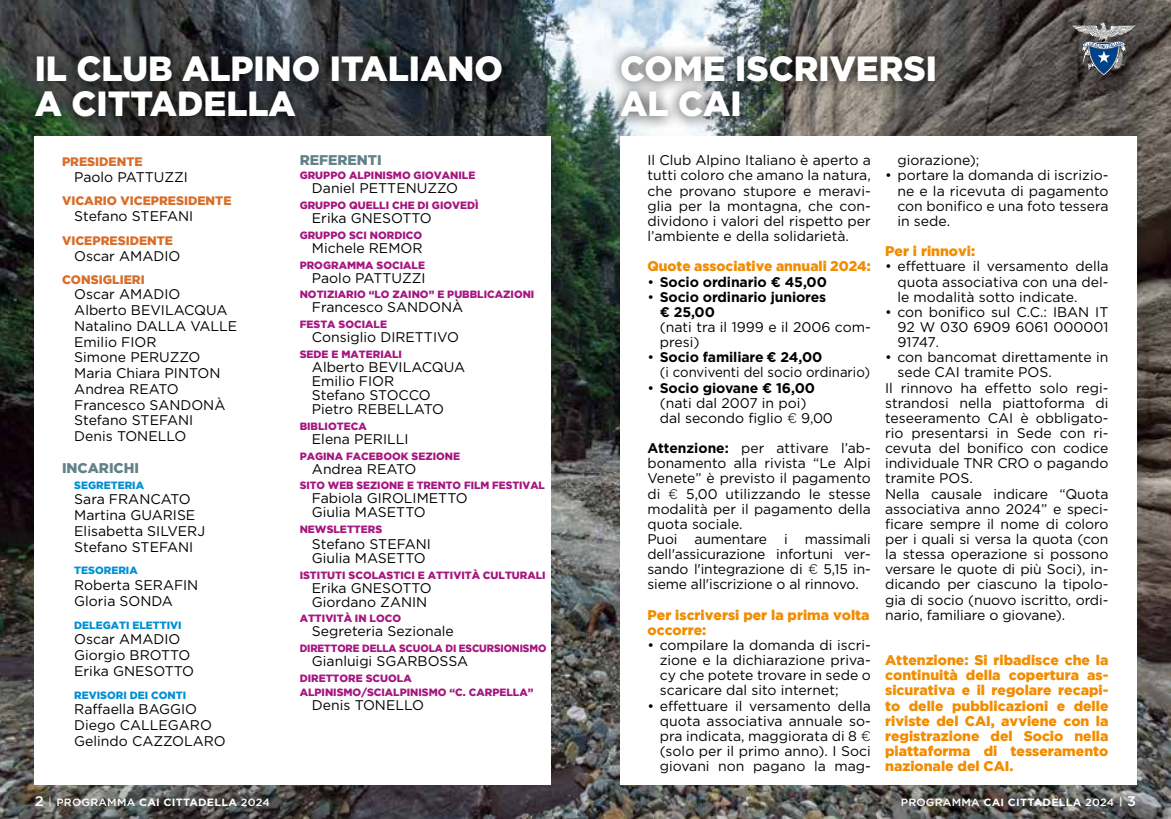
<style>
.page{position:relative;width:1171px;height:819px;background:#fff}
.page>*{position:absolute;margin:0;border:0;box-sizing:border-box;transform-origin:0 0}
.t1{font:900 35px/35px "Gotham Pro";color:#fff}
.t2{font:14px/15px "Gotham Pro";color:#000}
.t3{font:900 14px/15px "Gotham";color:#f28c00}
.t4{font:700 14px/15px "Gotham";letter-spacing:-.01em;color:#000}
.t5{font:14px "Gotham Pro";color:#000;scale:.94 1}
.t6{font:900 14px "Gotham";color:#638188}
.t7{font:900 12.25px "Gotham";color:#d86d28}
.t8{font:900 10.5px/14px "Gotham";color:#a71680}
.t9{font:500 10.5px "Gotham Pro";letter-spacing:.02em;color:#fff;scale:1.04 1}
.t10{font:900 10.5px "Gotham";color:#0090d4}
.t11{font:900 10.5px "Gotham";color:#a71680;scale:.96 1}
.s1{font-family:"Gotham Pro";font-weight:400}
.s2{font-weight:300}
.s3{font-family:"Gotham";font-weight:700}
.s4{font-size:14px}
.s5{font-weight:700}
</style>
<div class="page">
<img style="left:0;top:0;width:1171px;height:819px">
<svg style="left:1071px;top:22px;width:66px;height:54px;background:#5d636b"></svg>
<div style="left:35px;top:136px;width:516px;height:648px;background:#fff"></div>
<div style="left:620px;top:136px;width:516px;height:648px;background:#fff"></div>
<div style="left:23px;top:43px;width:491px;height:87px;background:#000;opacity:.85"></div>
<div style="left:608px;top:43px;width:339px;height:87px;background:#000;opacity:.85"></div>
<h1 class="t1" style="left:35px;top:50px;width:470px">IL CLUB ALPINO ITALIANO<br>A CITTADELLA</h1>
<h1 class="t1" style="left:620px;top:50px;width:318px">COME ISCRIVERSI<br>AL CAI</h1>
<p class="t7" style="left:62px;top:155px;width:82px">PRESIDENTE</p>
<p class="t2" style="left:74px;top:169px;width:115px">Paolo PATTUZZI</p>
<p class="t7" style="left:62px;top:193px;width:171px">VICARIO VICEPRESIDENTE</p>
<p class="t2" style="left:74px;top:208px;width:121px">Stefano STEFANI</p>
<p class="t7" style="left:62px;top:234px;width:113px">VICEPRESIDENTE</p>
<p class="t2" style="left:74px;top:248px;width:108px">Oscar AMADIO</p>
<p class="t7" style="left:62px;top:272px;width:84px">CONSIGLIERI</p>
<p class="t2" style="left:74px;top:286px;width:164px;line-height:15.8px">Oscar AMADIO<br>Alberto BEVILACQUA<br>Natalino DALLA VALLE<br>Emilio FIOR<br>Simone PERUZZO<br>Maria Chiara PINTON<br>Andrea REATO<br>Francesco SANDONÀ<br>Stefano STEFANI<br>Denis TONELLO</p>
<p class="t6" style="left:62px;top:459px;width:79px">INCARICHI</p>
<p class="t10" style="left:74px;top:478px;width:71px">SEGRETERIA</p>
<p class="t2" style="left:74px;top:491px;width:132px;line-height:15.8px">Sara FRANCATO<br>Martina GUARISE<br>Elisabetta SILVERJ<br>Stefano STEFANI</p>
<p class="t10" style="left:74px;top:564px;width:65px">TESORERIA</p>
<p class="t2" style="left:74px;top:577px;width:126px;line-height:15.8px">Roberta SERAFIN<br>Gloria SONDA</p>
<p class="t10" style="left:74px;top:618px;width:109px">DELEGATI ELETTIVI</p>
<p class="t2" style="left:74px;top:631px;width:121px;line-height:15.8px">Oscar AMADIO<br>Giorgio BROTTO<br>Erika GNESOTTO</p>
<p class="t10" style="left:74px;top:688px;width:113px">REVISORI DEI CONTI</p>
<p class="t2" style="left:74px;top:701px;width:153px;line-height:15.8px">Raffaella BAGGIO<br>Diego CALLEGARO<br>Gelindo CAZZOLARO</p>
<p class="t6" style="left:300px;top:152px;width:84px">REFERENTI</p>
<p class="t8" style="left:300px;top:168px;width:177px">GRUPPO ALPINISMO GIOVANILE</p>
<p class="t2" style="left:312px;top:181px;width:148px">Daniel PETTENUZZO</p>
<p class="t8" style="left:300px;top:198px;width:180px">GRUPPO QUELLI CHE DI GIOVEDÌ</p>
<p class="t2" style="left:312px;top:210px;width:121px">Erika GNESOTTO</p>
<p class="t8" style="left:300px;top:228px;width:124px">GRUPPO SCI NORDICO</p>
<p class="t2" style="left:312px;top:240px;width:112px">Michele REMOR</p>
<p class="t8" style="left:300px;top:258px;width:127px">PROGRAMMA SOCIALE</p>
<p class="t2" style="left:312px;top:270px;width:115px">Paolo PATTUZZI</p>
<p class="t8" style="left:300px;top:287px;width:236px">NOTIZIARIO “LO ZAINO” E PUBBLICAZIONI</p>
<p class="t2" style="left:312px;top:300px;width:153px">Francesco SANDONÀ</p>
<p class="t8" style="left:300px;top:317px;width:89px">FESTA SOCIALE</p>
<p class="t2" style="left:312px;top:329px;width:148px">Consiglio DIRETTIVO</p>
<p class="t8" style="left:300px;top:347px;width:104px">SEDE E MATERIALI</p>
<p class="t2" style="left:312px;top:360px;width:155px;line-height:14px">Alberto BEVILACQUA<br>Emilio FIOR<br>Stefano STOCCO<br>Pietro REBELLATO</p>
<p class="t8" style="left:300px;top:419px;width:69px">BIBLIOTECA</p>
<p class="t2" style="left:312px;top:431px;width:98px">Elena PERILLI</p>
<p class="t8" style="left:300px;top:448px;width:162px">PAGINA FACEBOOK SEZIONE</p>
<p class="t2" style="left:312px;top:461px;width:106px">Andrea REATO</p>
<p class="t8" style="left:300px;top:478px;width:247px">SITO WEB SEZIONE E TRENTO FILM FESTIVAL</p>
<p class="t2" style="left:312px;top:491px;width:157px;line-height:14px">Fabiola GIROLIMETTO<br>Giulia MASETTO</p>
<p class="t8" style="left:300px;top:522px;width:84px">NEWSLETTERS</p>
<p class="t2" style="left:312px;top:537px;width:121px;line-height:14px">Stefano STEFANI<br>Giulia MASETTO</p>
<p class="t8" style="left:300px;top:567px;width:248px">ISTITUTI SCOLASTICI E ATTIVITÀ CULTURALI</p>
<p class="t2" style="left:312px;top:580px;width:121px;line-height:14px">Erika GNESOTTO<br>Giordano ZANIN</p>
<p class="t8" style="left:300px;top:611px;width:103px">ATTIVITÀ IN LOCO</p>
<p class="t2" style="left:312px;top:623px;width:143px">Segreteria Sezionale</p>
<p class="t11" style="left:300px;top:642px;width:258px">DIRETTORE DELLA SCUOLA DI ESCURSIONISMO</p>
<p class="t2" style="left:312px;top:653px;width:158px">Gianluigi SGARBOSSA</p>
<p class="t8" style="left:300px;top:671px;width:235px">DIRETTORE SCUOLA<br>ALPINISMO/SCIALPINISMO “C. CARPELLA”</p>
<p class="t2" style="left:312px;top:697px;width:114px">Denis TONELLO</p>
<p class="t2" style="left:647px;top:153px;width:225px;text-align:justify">Il Club Alpino Italiano è aperto a tutti coloro che amano la natura, che provano stupore e meravi&shy;glia per la montagna, che con&shy;dividono i valori del rispetto per l’ambiente e della solidarietà.</p>
<p class="t3" style="left:647px;top:258px;width:225px">Quote associative annuali 2024:</p>
<p class="t4" style="left:647px;top:274px;width:181px"><span class="s1">•</span> Socio ordinario € 45,00</p>
<p class="t4" style="left:660px;top:289px;width:168px;text-indent:-12px"><span class="s1">•</span> Socio ordinario juniores € 25,00</p>
<p class="t2" style="left:660px;top:319px;width:213px">(nati tra il 1999 e il 2006 com&shy;presi)</p>
<p class="t4" style="left:647px;top:349px;width:176px"><span class="s1">•</span> Socio familiare € 24,00</p>
<p class="t5" style="left:660px;top:364px;width:225px">(i conviventi del socio ordinario)</p>
<p class="t4" style="left:647px;top:380px;width:169px"><span class="s1">•</span> Socio giovane € 16,00</p>
<p class="t2" style="left:660px;top:395px;width:175px">(nati dal 2007 in poi)<br>dal secondo figlio <span class="s2">€</span> 9,00</p>
<p class="t2" style="left:647px;top:440px;width:225px"><span class="s3">Attenzione:</span> per attivare l’ab&shy;bonamento alla rivista “Le Alpi<br>Venete” è previsto il pagamento di <span class="s2">€</span> 5,00 utilizzando le stesse modalità per il pagamento della quota sociale.<br>Puoi aumentare i massimali dell'assicurazione infortuni ver&shy;sando l'integrazione di <span class="s2">€</span> 5,15 in&shy;sieme all'iscrizione o al rinnovo.</p>
<p class="t3" style="left:647px;top:607px;width:224px">Per iscriversi per la prima volta occorre:</p>
<p class="t2" style="left:660px;top:637px;width:212px;text-align:justify;text-indent:-12px">• compilare la domanda di iscri&shy;zione e la dichiarazione priva&shy;cy che potete trovare in sede o scaricare dal sito internet;</p>
<p class="t2" style="left:660px;top:698px;width:212px;text-align:justify;text-indent:-12px">• effettuare il versamento della quota associativa annuale so&shy;pra indicata, maggiorata di 8 <span class="s2">€ </span>(solo per il primo anno). I Soci giovani non pagano la mag-</p>
<p class="t2" style="left:897px;top:153px;width:84px">giorazione);</p>
<p class="t2" style="left:897px;top:168px;width:212px;text-align:justify;text-indent:-12px">• portare la domanda di iscrizio&shy;ne e la ricevuta di pagamento con bonifico e una foto tessera in sede.</p>
<p class="t3" style="left:885px;top:243px;width:92px">Per i rinnovi:</p>
<p class="t2" style="left:897px;top:259px;width:212px;text-align:justify;text-indent:-12px">• effettuare il versamento della quota associativa con una del&shy;le modalità sotto indicate.</p>
<p class="t2" style="left:897px;top:304px;width:212px;text-align:justify;text-indent:-12px">• con bonifico sul C.C.: IBAN IT 92 W 030 6909 6061 000001<br>91747.</p>
<p class="t2" style="left:885px;top:350px;width:225px">• con bancomat direttamente in</p>
<p class="t2" style="left:897px;top:365px;width:156px">sede CAI tramite POS.</p>
<p class="t2" style="left:885px;top:380px;width:225px">Il rinnovo ha effetto solo regi-</p>
<p class="t2" style="left:885px;top:395px;width:225px">strandosi nella piattoforma di</p>
<p class="t2" style="left:885px;top:410px;width:225px">teseeramento CAI è obbligato-</p>
<p class="t2" style="left:885px;top:425px;width:225px">rio presentarsi in Sede con ri-</p>
<p class="t2" style="left:885px;top:440px;width:225px">cevuta del bonifico con codice</p>
<p class="t2" style="left:885px;top:455px;width:225px">individuale TNR CRO o pagando</p>
<p class="t2" style="left:885px;top:471px;width:89px">tramite POS.</p>
<p class="t2" style="left:885px;top:486px;width:225px">Nella causale indicare “Quota</p>
<p class="t2" style="left:885px;top:501px;width:225px">associativa anno 2024” e speci-</p>
<p class="t2" style="left:885px;top:516px;width:225px">ficare sempre il nome di coloro</p>
<p class="t2" style="left:885px;top:531px;width:225px">per i quali si versa la quota (con</p>
<p class="t2" style="left:885px;top:546px;width:225px">la stessa operazione si possono</p>
<p class="t2" style="left:885px;top:561px;width:225px">versare le quote di più Soci), in-</p>
<p class="t2" style="left:885px;top:577px;width:225px">dicando per ciascuno la tipolo-</p>
<p class="t2" style="left:885px;top:592px;width:225px">gia di socio (nuovo iscritto, ordi-</p>
<p class="t2" style="left:885px;top:607px;width:181px">nario, familiare o giovane).</p>
<p class="t3" style="left:885px;top:652px;width:225px;text-align:justify">Attenzione: Si ribadisce che la continuità della copertura as&shy;sicurativa e il regolare recapi&shy;to delle pubblicazioni e delle riviste del CAI, avviene con la registrazione del Socio nella piattaforma di tesseramento nazionale del CAI.</p>
<p class="t9" style="left:35px;top:796px;width:228px"><span class="s4">2</span> <sup>|</sup> PROGRAMMA <span class="s5">CAI CITTADELLA</span> 2024</p>
<p class="t9" style="left:901px;top:796px;width:228px">PROGRAMMA <span class="s5">CAI CITTADELLA</span> 2024 | <span class="s4">3</span></p>
</div>
